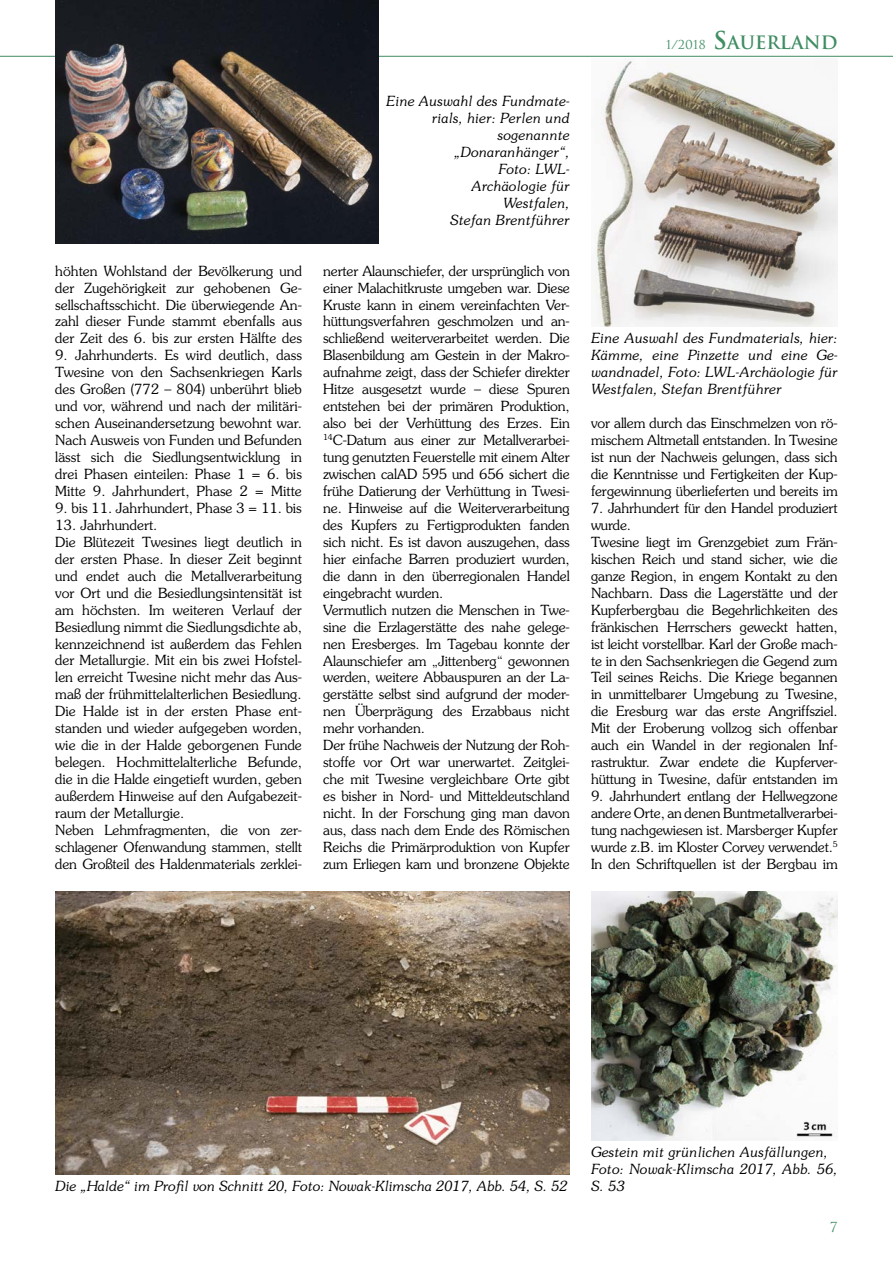
<style>
.page{position:relative;width:893px;height:1263px;background:#fff}
.page>*{position:absolute;margin:0;border:0;box-sizing:border-box;transform-origin:0 0}
.t1{font:700 18px "Trajan";color:#3f8d63}
.t2{font:300 13.95px/17px "Souvenir";letter-spacing:-.01em;color:#000;text-align:justify}
.t3{font:italic 300 13.95px/17px "Souvenir";color:#000;text-align:right}
.t4{font:13.5px "Trajan";color:#3f8d63}
.s1{font-weight:400;font-size:12px}
.s2{font-size:24px}
</style>
<div class="page">
<hr style="left:0;top:56px;width:893px;height:1px;background:#3f8d63">
<img style="left:591px;top:60px;width:247px;height:266px">
<img style="left:55px;top:891px;width:515px;height:283px">
<img style="left:591px;top:891px;width:246px;height:249px">
<img style="left:55px;top:0;width:324px;height:244px">
<p class="t2" style="left:55px;top:262px;width:248px">höhten Wohlstand der Bevölkerung und der Zugehörigkeit zur gehobenen Ge&shy;sellschaftsschicht. Die überwiegende An&shy;zahl dieser Funde stammt ebenfalls aus der Zeit des 6. bis zur ersten Hälfte des</p>
<p class="t2" style="left:55px;top:347px;width:248px">9. Jahrhunderts. Es wird deutlich, dass Twesine von den Sachsenkriegen Karls des Großen (772 – 804) unberührt blieb und vor, während und nach der militäri&shy;schen Auseinandersetzung bewohnt war.<br>Nach Ausweis von Funden und Befunden lässt sich die Siedlungsentwicklung in drei Phasen einteilen: Phase 1 = 6. bis Mitte 9. Jahrhundert, Phase 2 = Mitte</p>
<p class="t2" style="left:55px;top:499px;width:248px">9. bis 11. Jahrhundert, Phase 3 = 11. bis</p>
<p class="t2" style="left:55px;top:516px;width:248px;text-align:left">13. Jahrhundert.<br>Die Blütezeit Twesines liegt deutlich in der ersten Phase. In dieser Zeit beginnt und endet auch die Metallverarbeitung vor Ort und die Besiedlungsintensität ist am höchsten. Im weiteren Verlauf der Besiedlung nimmt die Siedlungsdichte ab, kennzeichnend ist außerdem das Fehlen der Metallurgie. Mit ein bis zwei Hofstel&shy;len erreicht Twesine nicht mehr das Aus&shy;maß der frühmittelalterlichen Besiedlung.<br>Die Halde ist in der ersten Phase ent&shy;standen und wieder aufgegeben worden, wie die in der Halde geborgenen Funde belegen. Hochmittelalterliche Befunde, die in die Halde eingetieft wurden, geben außerdem Hinweise auf den Aufgabezeit&shy;raum der Metallurgie.<br>Neben Lehmfragmenten, die von zer&shy;schlagener Ofenwandung stammen, stellt den Großteil des Haldenmaterials zerklei-</p>
<p class="t3" style="left:386px;top:93px;width:185px">Eine Auswahl des Fundmate&shy;rials, hier: Perlen und sogenannte „Donaranhänger“,<br>Foto: LWL-<br>Archäologie für<br>Westfalen,<br>Stefan Brentführer</p>
<p class="t2" style="left:323px;top:262px;width:248px;text-align:left">nerter Alaunschiefer, der ursprünglich von einer Malachitkruste umgeben war. Diese Kruste kann in einem vereinfachten Ver&shy;hüttungsverfahren geschmolzen und an&shy;schließend weiterverarbeitet werden. Die Blasenbildung am Gestein in der Makro&shy;aufnahme zeigt, dass der Schiefer direkter Hitze ausgesetzt wurde – diese Spuren entstehen bei der primären Produktion, also bei der Verhüttung des Erzes. Ein <sup>14</sup>C-Datum aus einer zur Metallverarbei&shy;tung genutzten Feuerstelle mit einem Alter zwischen calAD 595 und 656 sichert die frühe Datierung der Verhüttung in Twesi&shy;ne. Hinweise auf die Weiterverarbeitung des Kupfers zu Fertigprodukten fanden sich nicht. Es ist davon auszugehen, dass hier einfache Barren produziert wurden, die dann in den überregionalen Handel eingebracht wurden.<br>Vermutlich nutzen die Menschen in Twe&shy;sine die Erzlagerstätte des nahe gelege&shy;nen Eresberges. Im Tagebau konnte der Alaunschiefer am „Jittenberg“ gewonnen werden, weitere Abbauspuren an der La&shy;gerstätte selbst sind aufgrund der moder&shy;nen Überprägung des Erzabbaus nicht mehr vorhanden.<br>Der frühe Nachweis der Nutzung der Roh&shy;stoffe vor Ort war unerwartet. Zeitglei&shy;che mit Twesine vergleichbare Orte gibt es bisher in Nord- und Mitteldeutschland nicht. In der Forschung ging man davon aus, dass nach dem Ende des Römischen Reichs die Primärproduktion von Kupfer zum Erliegen kam und bronzene Objekte</p>
<p class="t1" style="left:666px;top:32px;width:173px"><span class="s1">1/2018</span> <span class="s2">S</span>AUERLAND</p>
<p class="t3" style="left:591px;top:330px;width:248px;text-align:justify">Eine Auswahl des Fundmaterials, hier:<br>Kämme, eine Pinzette und eine Ge&shy;wandnadel, Foto: LWL-Archäologie für Westfalen, Stefan Brentführer</p>
<p class="t2" style="left:591px;top:415px;width:248px">vor allem durch das Einschmelzen von rö&shy;mischem Altmetall entstanden. In Twesine ist nun der Nachweis gelungen, dass sich die Kenntnisse und Fertigkeiten der Kup&shy;fergewinnung überlieferten und bereits im</p>
<p class="t2" style="left:591px;top:499px;width:248px;text-align:left">7. Jahrhundert für den Handel produziert wurde.<br>Twesine liegt im Grenzgebiet zum Frän&shy;kischen Reich und stand sicher, wie die ganze Region, in engem Kontakt zu den Nachbarn. Dass die Lagerstätte und der Kupferbergbau die Begehrlichkeiten des fränkischen Herrschers geweckt hatten, ist leicht vorstellbar. Karl der Große mach&shy;te in den Sachsenkriegen die Gegend zum Teil seines Reichs. Die Kriege begannen in unmittelbarer Umgebung zu Twesine, die Eresburg war das erste Angriffsziel.<br>Mit der Eroberung vollzog sich offenbar auch ein Wandel in der regionalen Inf&shy;rastruktur. Zwar endete die Kupferver&shy;hüttung in Twesine, dafür entstanden im</p>
<p class="t2" style="left:591px;top:788px;width:248px">9. Jahrhundert entlang der Hellwegzone andere Orte, an denen Buntmetallverarbei&shy;tung nachgewiesen ist. Marsberger Kupfer wurde z.B. im Kloster Corvey verwendet.<sup>5<br></sup>In den Schriftquellen ist der Bergbau im</p>
<p class="t3" style="left:55px;top:1177px;width:514px">Die „Halde“ im Profil von Schnitt 20, Foto: Nowak-Klimscha 2017, Abb. 54, S. 52</p>
<p class="t3" style="left:591px;top:1144px;width:248px;text-align:left">Gestein mit grünlichen Ausfällungen,<br>Foto: Nowak-Klimscha 2017, Abb. 56,<br>S. 53</p>
<p class="t4" style="left:830px;top:1219px;width:9px">7</p>
</div>
